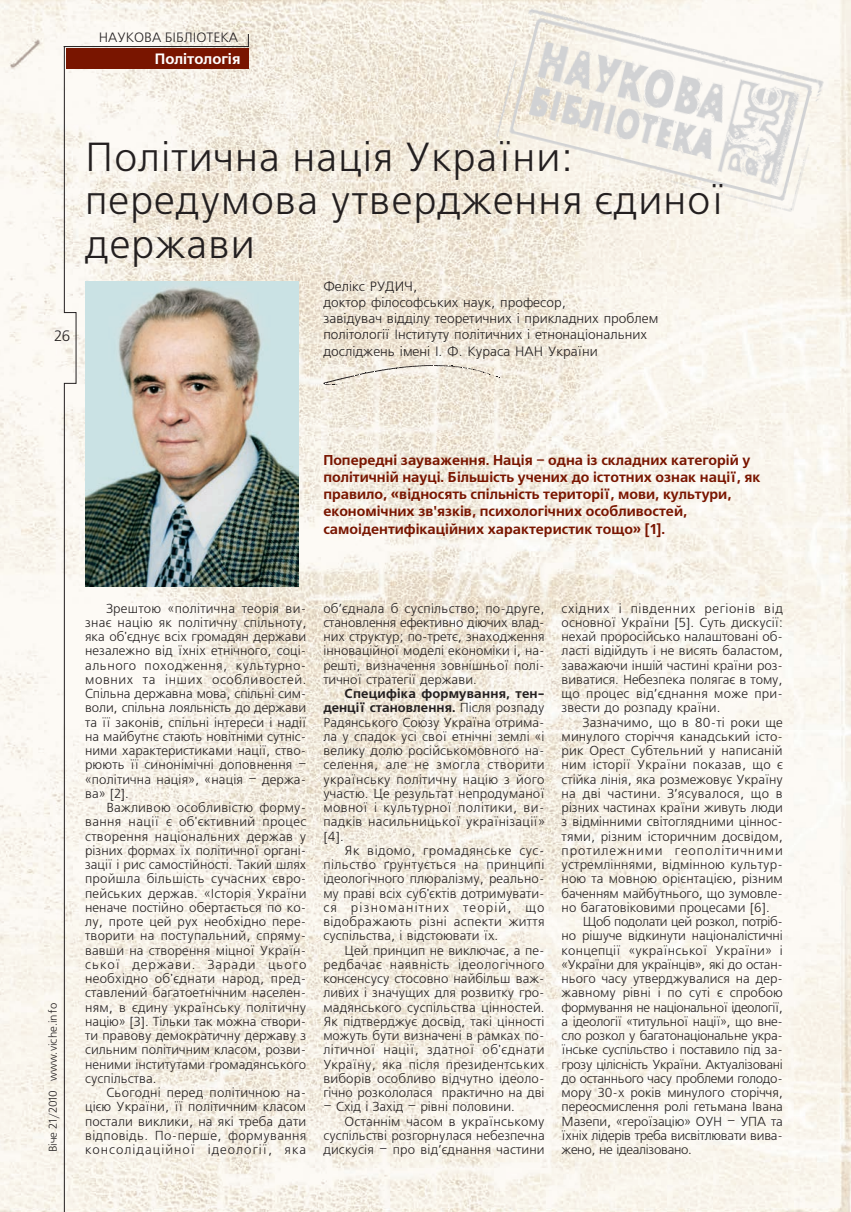
<style>
.page{position:relative;width:851px;height:1212px;background:#fff}
.page>*{position:absolute;margin:0;border:0;box-sizing:border-box;transform-origin:0 0}
.t1{font:40.5px/43.5px "Free Set C";letter-spacing:.025em;color:#231f20}
.rubrica_left{font:700 15px "Free Set C";color:#fff}
.foto{font:15px "Free Set C";color:#231f20}
.vrez{font:700 14.25px/17.1px "Free Set C";color:#791500}
.author{font:13.5px/16.2px "Free Set C";color:#231f20}
.rubrica_right{font:13.5px "Free Set C";color:#231f20}
.text_freeset_Plotno{font:13.05px/14.2px "Free Set C";letter-spacing:.005em;color:#231f20;text-align:justify}
.text_freeset_Plotno-2{font:13.05px/14.2px "Free Set C";letter-spacing:-.025em;color:#231f20}
.text_freeset_Plotno-3{font:13.05px/14.2px "Free Set C";letter-spacing:.025em;color:#231f20}
.t2{font:11.25px "Free Set C";color:#231f20}
.s1{font-weight:700}
</style>
<div class="page">
<img style="left:0;top:0;width:850px;height:1212px">
<svg style="left:63px;top:34px;width:186px;height:1178px"></svg>
<img style="left:86px;top:282px;width:212px;height:304px">
<svg style="left:323px;top:365px;width:176px;height:21px;background:#e8e1d6"></svg>
<img style="left:495px;top:7px;width:330px;height:206px">
<p class="rubrica_right" style="left:99px;top:31px;width:141px">НАУКОВА БІБЛІОТЕКА</p>
<p class="rubrica_left" style="left:155px;top:51px;width:87px">Політологія</p>
<p class="foto" style="left:54px;top:327px;width:18px">26</p>
<p class="t1" style="left:85px;top:137px;width:640px">Політична нація України: передумова утвердження єдиної держави</p>
<p class="author" style="left:323px;top:279px;width:336px">Фелікс РУДИЧ,<br>доктор філософських наук, професор,<br>завідувач відділу теоретичних і прикладних проблем політології Інституту політичних і етнонаціональних досліджень імені І. Ф. Кураса НАН України</p>
<p class="vrez" style="left:323px;top:452px;width:438px">Попередні зауваження. Нація – одна із складних категорій у політичній науці. Більшість учених до істотних ознак нації, як правило, «відносять спільність території, мови, культури, економічних зв'язків, психологічних особливостей, самоідентифікаційних характеристик тощо» [1].</p>
<p class="t2" style="left:47px;top:1152px;width:151px;rotate:-90deg">Віче 21/2010 www.viche.info</p>
<p class="text_freeset_Plotno" style="left:85px;top:602px;width:223px;text-indent:21px">Зрештою «політична теорія ви&shy;знає націю як політичну спільноту, яка об'єднує всіх громадян держави незалежно від їхніх етнічного, соці&shy;ального походження, культурно&shy;мовних та інших особливостей.<br>Спільна державна мова, спільні сим&shy;воли, спільна лояльність до держави та її законів, спільні інтереси і надії на майбутнє стають новітніми сутніс&shy;ними характеристиками нації, ство&shy;рюють її синонімічні доповнення – «політична нація», «нація – держа&shy;ва» [2].</p>
<p class="text_freeset_Plotno" style="left:85px;top:801px;width:223px;text-align:left;text-indent:21px">Важливою особливістю форму&shy;вання нації є об'єктивний процес створення національних держав у різних формах їх політичної органі&shy;зації і рис самостійності. Такий шлях пройшла більшість сучасних євро&shy;пейських держав. «Історія України неначе постійно обертається по ко&shy;лу, проте цей рух необхідно пере&shy;творити на поступальний, спряму&shy;вавши на створення міцної Україн&shy;ської держави. Заради цього необхідно об'єднати народ, пред&shy;ставлений багатоетнічним населен&shy;ням, в єдину українську політичну націю» [3]. Тільки так можна створи&shy;ти правову демократичну державу з сильним політичним класом, розви&shy;неними інститутами громадянського суспільства.</p>
<p class="text_freeset_Plotno" style="left:85px;top:1086px;width:223px;text-indent:21px">Сьогодні перед політичною на&shy;цією України, її політичним класом постали виклики, на які треба дати відповідь. По-перше, формування консолідаційної ідеології, яка</p>
<p class="text_freeset_Plotno" style="left:323px;top:602px;width:223px">об’єднала б суспільство; по-друге, становлення ефективно діючих влад&shy;них структур; по-третє, знаходження інноваційної моделі економіки і, на&shy;решті, визначення зовнішньої полі&shy;тичної стратегії держави.</p>
<p class="text_freeset_Plotno" style="left:323px;top:687px;width:223px;text-indent:21px"><span class="s1">Специфіка формування, тен&shy;денції становлення.</span> Після розпаду Радянського Союзу Україна отрима&shy;ла у спадок усі свої етнічні землі «і велику долю російськомовного на&shy;селення, але не змогла створити українську політичну націю з його участю. Це результат непродуманої мовної і культурної політики, ви&shy;падків насильницької українізації» [4].</p>
<p class="text_freeset_Plotno-3" style="left:323px;top:844px;width:223px;text-indent:21px">Як відомо, громадянське сус&shy;пільство ґрунтується на принципі ідеологічного плюралізму, реально&shy;му праві всіх суб'єктів дотримувати&shy;ся різноманітних теорій, що відображають різні аспекти життя суспільства, і відстоювати їх.</p>
<p class="text_freeset_Plotno" style="left:323px;top:944px;width:223px;text-align:left;text-indent:21px">Цей принцип не виключає, а пе&shy;редбачає наявність ідеологічного консенсусу стосовно найбільш важ&shy;ливих і значущих для розвитку гро&shy;мадянського суспільства цінностей.<br>Як підтверджує досвід, такі цінності можуть бути визначені в рамках по&shy;літичної нації, здатної об'єднати Україну, яка після президентських виборів особливо відчутно ідеоло&shy;гічно розкололася практично на дві</p>
<p class="text_freeset_Plotno" style="left:323px;top:1100px;width:193px">– Схід і Захід – рівні половини.</p>
<p class="text_freeset_Plotno" style="left:323px;top:1115px;width:223px;text-indent:21px">Останнім часом в українському суспільстві розгорнулася небезпечна дискусія – про від’єднання частини</p>
<p class="text_freeset_Plotno" style="left:561px;top:602px;width:223px">східних і південних регіонів від основної України [5]. Суть дискусії: нехай проросійсько налаштовані об&shy;ласті відійдуть і не висять баластом, заважаючи іншій частині країни роз&shy;виватися. Небезпека полягає в тому, що процес від’єднання може при&shy;звести до розпаду країни.</p>
<p class="text_freeset_Plotno" style="left:561px;top:716px;width:223px;text-align:left;text-indent:21px">Зазначимо, що в 80-ті роки ще минулого сторіччя канадський істо&shy;рик Орест Субтельний у написаній ним історії України показав, що є стійка лінія, яка розмежовує Україну на дві частини. З’ясувалося, що в різних частинах країни живуть люди з відмінними світоглядними ціннос&shy;тями, різним історичним досвідом, протилежними геополітичними устремліннями, відмінною культур&shy;ною та мовною орієнтацією, різним баченням майбутнього, що зумовле&shy;но багатовіковими процесами [6].</p>
<p class="text_freeset_Plotno-2" style="left:561px;top:915px;width:223px;text-indent:21px">Щоб подолати цей розкол, потріб&shy;но рішуче відкинути націоналістичні концепції «української України» і «України для українців», які до остан&shy;нього часу утверджувалися на дер&shy;жавному рівні і по суті є спробою формування не національної ідеології, а ідеології «титульної нації», що вне&shy;сло розкол у багатонаціональне укра&shy;їнське суспільство і поставило під за&shy;грозу цілісність України. Актуалізовані до останнього часу проблеми голодо&shy;мору 30-х років минулого сторіччя, переосмислення ролі гетьмана Івана Мазепи, «героїзацію» ОУН – УПА та їхніх лідерів треба висвітлювати вива&shy;жено, не ідеалізовано.</p>
</div>
